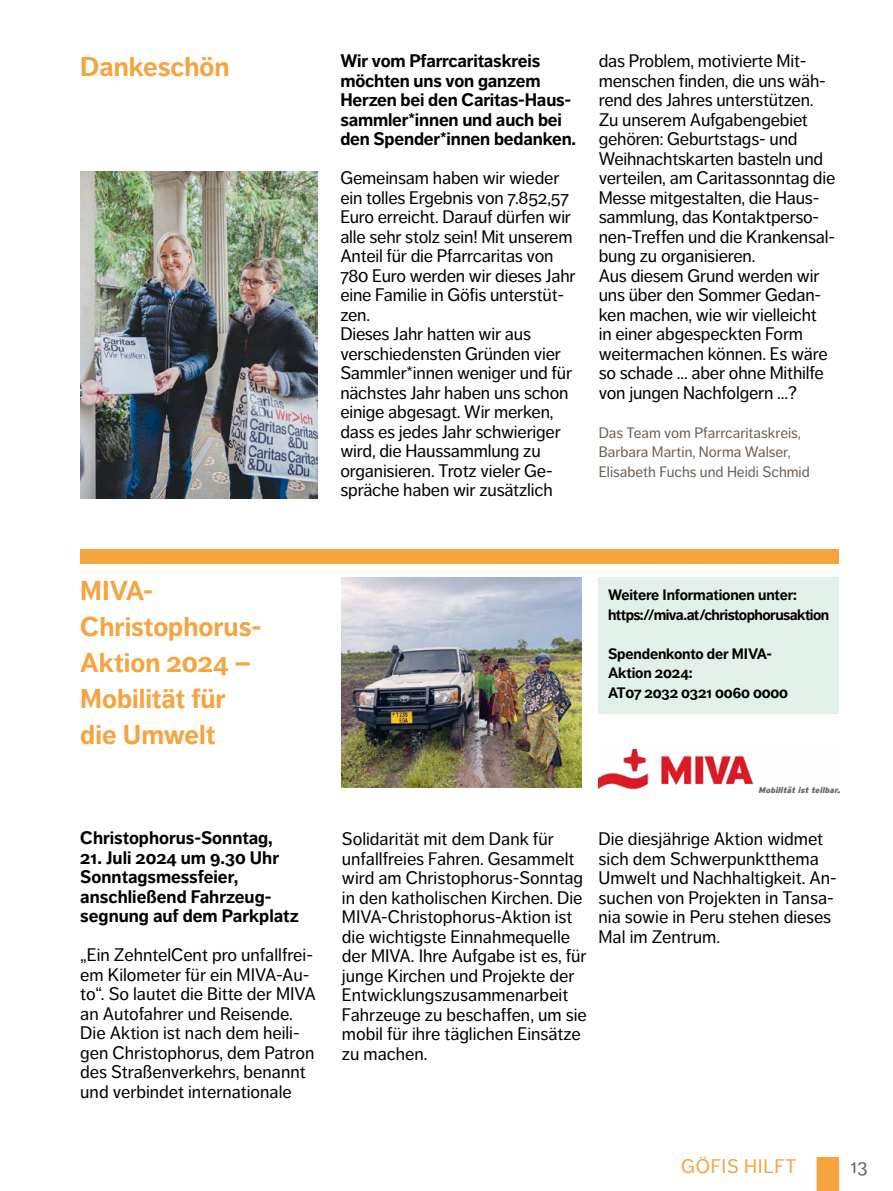
<style>
.page{position:relative;width:893px;height:1191px;background:#fff}
.page>*{position:absolute;margin:0;border:0;box-sizing:border-box;transform-origin:0 0}
.t1{font:700 27px/36px "Dagny Pro";color:#f6a440}
.t2{font:19.5px "Dagny Pro";letter-spacing:.035em;color:#f6a440}
.t3{font:19.5px "Dagny Pro";color:#6d5e52}
.t4{font:18px/19.5px "Dagny Pro";letter-spacing:-.01em;color:#000}
.t5{font:700 18px/19.5px "Dagny Pro";letter-spacing:-.01em;color:#000}
.t6{font:15px/19.5px "Dagny Pro";color:#6d5e52}
.t7{font:700 15px/19.5px "Dagny Pro";letter-spacing:-.035em;color:#000}
.t8{font:700 15px/19.5px "Dagny Pro";letter-spacing:-.01em;color:#000}
</style>
<div class="page">
<div style="left:817px;top:1157px;width:22px;height:34px;background:#f6a440"></div>
<div style="left:80px;top:549px;width:759px;height:15px;background:#f6a440"></div>
<div style="left:599px;top:578px;width:240px;height:136px;background:#e1f1e8"></div>
<img style="left:599px;top:749px;width:240px;height:44px">
<img style="left:80px;top:172px;width:238px;height:327px">
<img style="left:342px;top:578px;width:239px;height:209px">
<h1 class="t1" style="left:80px;top:49px;width:151px">Dankeschön</h1>
<p class="t5" style="left:340px;top:51px;width:237px">Wir vom Pfarrcaritaskreis möchten uns von ganzem<br>Herzen bei den Caritas-Haus&shy;sammler*innen und auch bei den Spender*innen bedanken.</p>
<p class="t4" style="left:340px;top:168px;width:237px">Gemeinsam haben wir wieder ein tolles Ergebnis von 7.852,57<br>Euro erreicht. Darauf dürfen wir alle sehr stolz sein! Mit unserem<br>Anteil für die Pfarrcaritas von<br>780 Euro werden wir dieses Jahr eine Familie in Göfis unterstüt&shy;zen.<br>Dieses Jahr hatten wir aus verschiedensten Gründen vier<br>Sammler*innen weniger und für nächstes Jahr haben uns schon einige abgesagt. Wir merken, dass es jedes Jahr schwieriger wird, die Haussammlung zu organisieren. Trotz vieler Ge&shy;spräche haben wir zusätzlich</p>
<p class="t4" style="left:599px;top:51px;width:238px">das Problem, motivierte Mit&shy;menschen finden, die uns wäh&shy;rend des Jahres unterstützen.<br>Zu unserem Aufgabengebiet gehören: Geburtstags- und<br>Weihnachtskarten basteln und verteilen, am Caritassonntag die<br>Messe mitgestalten, die Haus&shy;sammlung, das Kontaktperso&shy;nen-Treffen und die Krankensal&shy;bung zu organisieren.<br>Aus diesem Grund werden wir uns über den Sommer Gedan&shy;ken machen, wie wir vielleicht<br>in einer abgespeckten Form weitermachen können. Es wäre so schade … aber ohne Mithilfe von jungen Nachfolgern …?</p>
<p class="t6" style="left:599px;top:423px;width:213px">Das Team vom Pfarrcaritaskreis,<br>Barbara Martin, Norma Walser,<br>Elisabeth Fuchs und Heidi Schmid</p>
<h1 class="t1" style="left:80px;top:572px;width:183px">MIVA-<br>Christophorus-<br>Aktion 2024 –<br>Mobilität für die Umwelt</h1>
<p class="t7" style="left:608px;top:585px;width:223px">Weitere Informationen unter: https://miva.at/christophorusaktion</p>
<p class="t8" style="left:608px;top:643px;width:182px">Spendenkonto der MIVA-<br>Aktion 2024:<br>AT07 2032 0321 0060 0000</p>
<p class="t5" style="left:80px;top:828px;width:194px">Christophorus-Sonntag,</p>
<p class="t5" style="left:80px;top:848px;width:220px">21. Juli 2024 um 9.30 Uhr<br>Sonntagsmessfeier, anschließend Fahrzeug&shy;segnung auf dem Parkplatz</p>
<p class="t4" style="left:80px;top:945px;width:237px">„Ein ZehntelCent pro unfallfrei&shy;em Kilometer für ein MIVA-Au&shy;to“. So lautet die Bitte der MIVA an Autofahrer und Reisende.<br>Die Aktion ist nach dem heili&shy;gen Christophorus, dem Patron des Straßenverkehrs, benannt und verbindet internationale</p>
<p class="t4" style="left:342px;top:829px;width:246px">Solidarität mit dem Dank für unfallfreies Fahren. Gesammelt wird am Christophorus-Sonntag in den katholischen Kirchen. Die<br>MIVA-Christophorus-Aktion ist die wichtigste Einnahmequelle der MIVA. Ihre Aufgabe ist es, für junge Kirchen und Projekte der<br>Entwicklungszusammenarbeit<br>Fahrzeuge zu beschaffen, um sie mobil für ihre täglichen Einsätze zu machen.</p>
<p class="t4" style="left:599px;top:829px;width:240px">Die diesjährige Aktion widmet sich dem Schwerpunktthema<br>Umwelt und Nachhaltigkeit. An&shy;suchen von Projekten in Tansa&shy;nia sowie in Peru stehen dieses<br>Mal im Zentrum.</p>
<p class="t2" style="left:681px;top:1155px;width:117px">GÖFIS HILFT</p>
<p class="t3" style="left:850px;top:1155px;width:19px">13</p>
</div>
